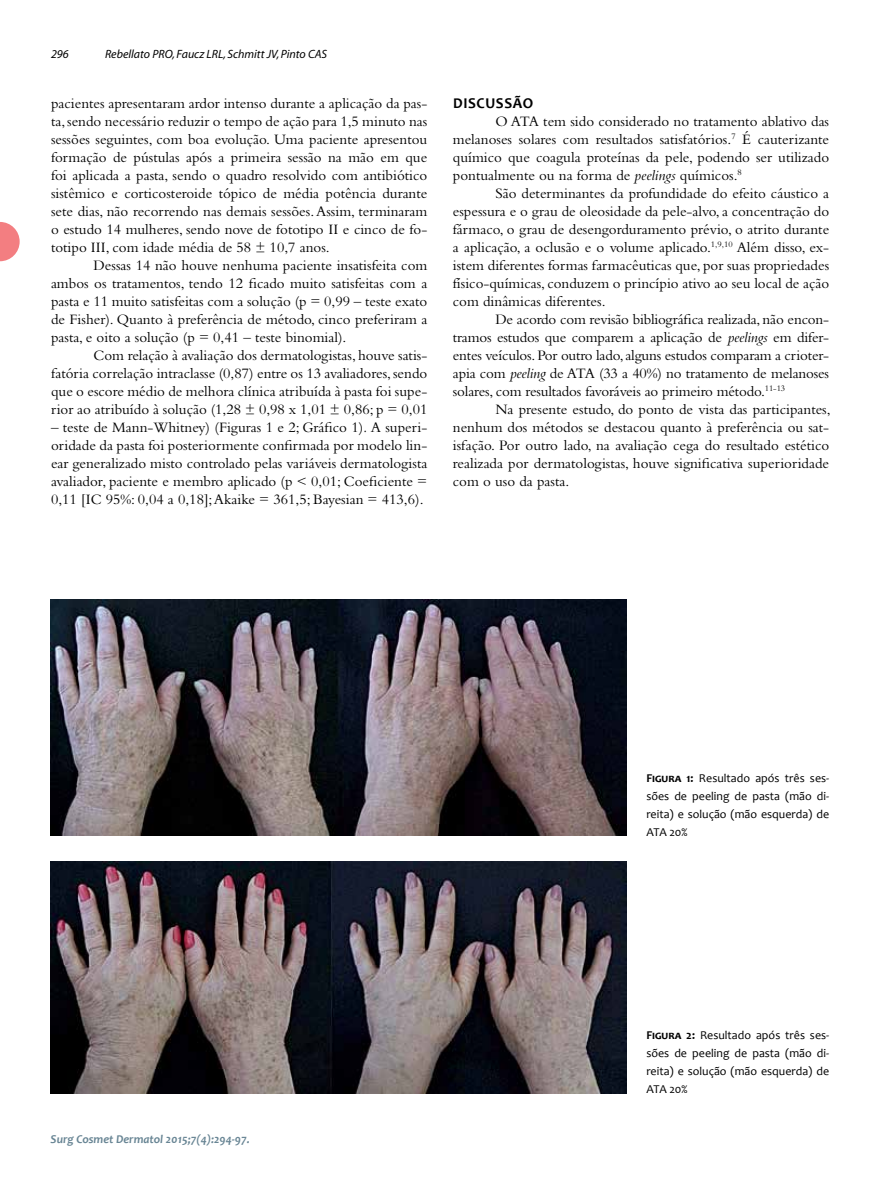
<style>
.page{position:relative;width:893px;height:1191px;background:#fff}
.page>*{position:absolute;margin:0;border:0;box-sizing:border-box;transform-origin:0 0}
.t1{font:15px/18px "Bembo";color:#000;text-align:justify}
.t2{font:700 15px "Candara";letter-spacing:.04em;color:#000}
.t3{font:12px/18px "Candara";color:#000;text-align:justify}
.t4{font:italic 12px "Myriad";color:#000}
.t5{font:italic 700 12px "Candara";color:#688594}
.s1{font-style:italic}
.s2{font-weight:700}
</style>
<div class="page">
<svg style="left:0;top:222px;width:20px;height:39px"></svg>
<img style="left:51px;top:599px;width:576px;height:237px">
<img style="left:51px;top:861px;width:576px;height:232px">
<p class="t4" style="left:51px;top:48px;width:19px">296</p>
<p class="t4" style="left:105px;top:48px;width:224px">Rebellato PRO, Faucz LRL, Schmitt JV, Pinto CAS</p>
<p class="t1" style="left:51px;top:94px;width:378px">pacientes apresentaram ardor intenso durante a aplicação da pas&shy;ta, sendo necessário reduzir o tempo de ação para 1,5 minuto nas sessões seguintes, com boa evolução. Uma paciente apresentou formação de pústulas após a primeira sessão na mão em que foi aplicada a pasta, sendo o quadro resolvido com antibiótico sistêmico e corticosteroide tópico de média potência durante sete dias, não recorrendo nas demais sessões. Assim, terminaram o estudo 14 mulheres, sendo nove de fototipo II e cinco de fo&shy;totipo III, com idade média de 58 ± 10,7 anos.</p>
<p class="t1" style="left:51px;top:256px;width:378px;text-indent:43px">Dessas 14 não houve nenhuma paciente insatisfeita com ambos os tratamentos, tendo 12 ficado muito satisfeitas com a pasta e 11 muito satisfeitas com a solução (p = 0,99 – teste exato de Fisher). Quanto à preferência de método, cinco preferiram a pasta, e oito a solução (p = 0,41 – teste binomial).</p>
<p class="t1" style="left:51px;top:346px;width:378px;text-indent:43px">Com relação à avaliação dos dermatologistas, houve satis&shy;fatória correlação intraclasse (0,87) entre os 13 avaliadores, sendo que o escore médio de melhora clínica atribuída à pasta foi supe&shy;rior ao atribuído à solução (1,28 ± 0,98 x 1,01 ± 0,86; p = 0,01</p>
<p class="t1" style="left:51px;top:418px;width:378px">– teste de Mann-Whitney) (Figuras 1 e 2; Gráfico 1)<span class="s1">.</span> A superi&shy;oridade da pasta foi posteriormente confirmada por modelo lin&shy;ear generalizado misto controlado pelas variáveis dermatologista avaliador, paciente e membro aplicado (p &lt; 0,01; Coeficiente = 0,11 [IC 95%: 0,04 a 0,18]; Akaike = 361,5; Bayesian = 413,6).</p>
<p class="t2" style="left:453px;top:94px;width:82px">DISCUSSÃO</p>
<p class="t1" style="left:453px;top:112px;width:378px;text-indent:43px">O ATA tem sido considerado no tratamento ablativo das melanoses solares com resultados satisfatórios.<sup>7</sup> É cauterizante químico que coagula proteínas da pele, podendo ser utilizado pontualmente ou na forma de <span class="s1">peelings</span> químicos.<sup>8</sup></p>
<p class="t1" style="left:453px;top:184px;width:378px;text-indent:43px">São determinantes da profundidade do efeito cáustico a espessura e o grau de oleosidade da pele-alvo, a concentração do fármaco, o grau de desengorduramento prévio, o atrito durante a aplicação, a oclusão e o volume aplicado.<sup>1,9,10</sup> Além disso, ex&shy;istem diferentes formas farmacêuticas que, por suas propriedades físico-químicas, conduzem o princípio ativo ao seu local de ação com dinâmicas diferentes.</p>
<p class="t1" style="left:453px;top:310px;width:378px;text-indent:43px">De acordo com revisão bibliográfica realizada, não encon&shy;tramos estudos que comparem a aplicação de <span class="s1">peelings</span> em difer&shy;entes veículos. Por outro lado, alguns estudos comparam a crioter&shy;apia com <span class="s1">peeling</span> de ATA (33 a 40%) no tratamento de melanoses solares, com resultados favoráveis ao primeiro método.<sup>11-13</sup></p>
<p class="t1" style="left:453px;top:400px;width:379px;text-indent:43px">Na presente estudo, do ponto de vista das participantes, nenhum dos métodos se destacou quanto à preferência ou sat&shy;isfação. Por outro lado, na avaliação cega do resultado estético realizada por dermatologistas, houve significativa superioridade com o uso da pasta.</p>
<p class="t5" style="left:51px;top:1131px;width:201px">Surg Cosmet Dermatol 2015;7(4):294-97.</p>
<p class="t3" style="left:646px;top:769px;width:184px"><span class="s2">Figura 1:</span> Resultado após três ses&shy;sões de peeling de pasta (mão di&shy;reita) e solução (mão esquerda) de ATA 20%</p>
<p class="t3" style="left:646px;top:1026px;width:184px"><span class="s2">Figura 2:</span> Resultado após três ses&shy;sões de peeling de pasta (mão di&shy;reita) e solução (mão esquerda) de ATA 20%</p>
</div>
